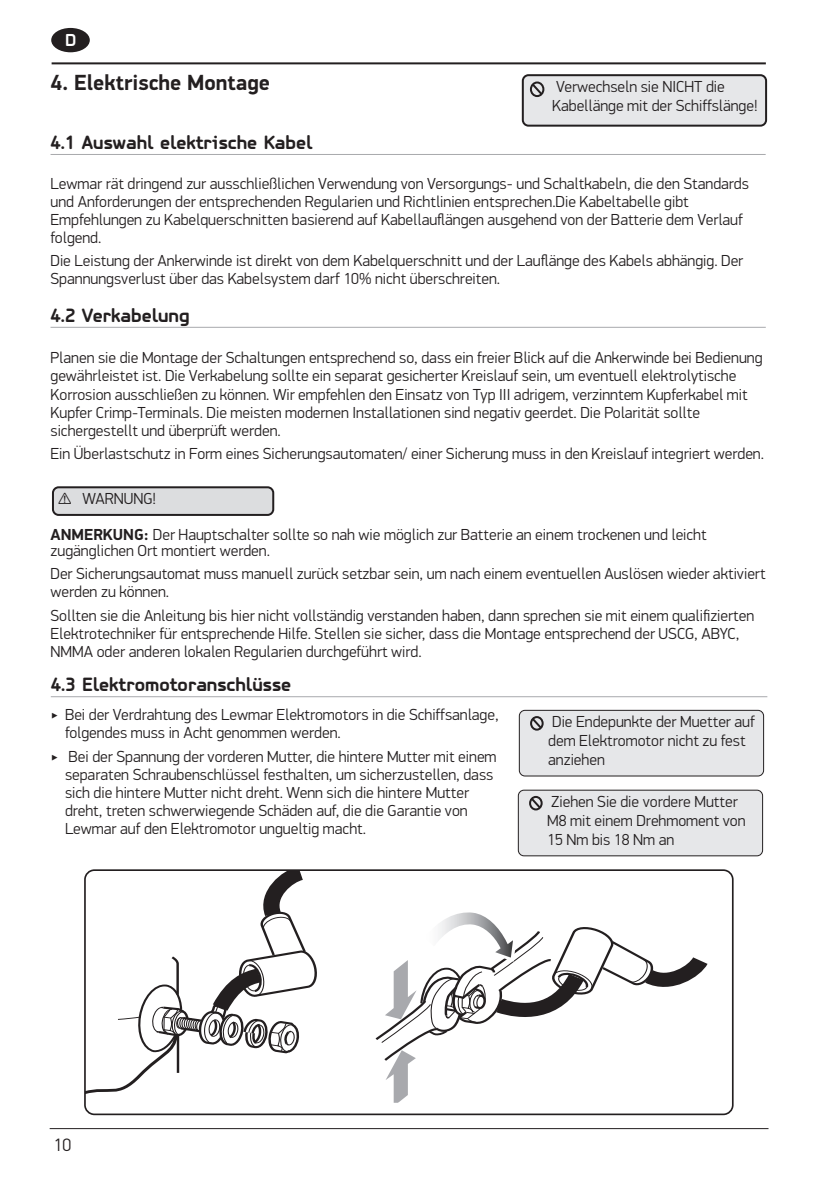
<style>
.page{position:relative;width:840px;height:1191px;background:#fff}
.page>*{position:absolute;margin:0;border:0;box-sizing:border-box;transform-origin:0 0}
.Section_header{font:700 22px "PF Din Display Pro";color:#231f20}
.Sub_header{font:700 20px "PF Isotext Pro";color:#231f20}
.t1{font:300 18px "PF Din Display Pro";color:#231f20}
.t2{font:700 18px "PF Isotext Pro";color:#fff}
.Body_Copy{font:300 16px/18px "PF Din Display Pro";color:#231f20}
.Warning_text-_Do_not{font:300 16px/19.2px "PF Din Display Pro";color:#231f20}
.s1{font-weight:700}
</style>
<div class="page">
<hr style="left:52px;top:62px;width:713px;height:2px;background:#231f20">
<hr style="left:50px;top:1128px;width:718px;height:1px;background:#231f20">
<div style="left:51px;top:28px;width:39px;height:24px;background:#231f20;border-radius:50%"></div>
<hr style="left:50px;top:154px;width:715px;height:1px;background:#a8a9ad">
<div style="left:522px;top:75px;width:243px;height:51px;background:#e6e7e9;border-radius:6px"></div>
<div style="left:521px;top:74px;width:245px;height:53px;border:2px solid #231f20;border-radius:6px"></div>
<svg style="left:529px;top:81px;width:15px;height:16px"></svg>
<div style="left:53px;top:487px;width:220px;height:28px;background:#dcdddf;border-radius:6px"></div>
<div style="left:52px;top:486px;width:222px;height:30px;border:2px solid #231f20;border-radius:6px"></div>
<hr style="left:50px;top:327px;width:715px;height:1px;background:#a8a9ad">
<hr style="left:51px;top:696px;width:716px;height:1px;background:#a8a9ad">
<div style="left:519px;top:710px;width:244px;height:66px;background:#e6e7e9;border-radius:6px"></div>
<div style="left:518px;top:710px;width:245px;height:66px;border:1px solid #231f20;border-radius:6px"></div>
<svg style="left:530px;top:716px;width:13px;height:14px"></svg>
<svg style="left:87px;top:872px;width:230px;height:222px"></svg>
<svg style="left:375px;top:912px;width:333px;height:190px"></svg>
<div style="left:84px;top:869px;width:649px;height:246px;border:2px solid #231f20;border-radius:9px"></div>
<div style="left:518px;top:790px;width:244px;height:66px;background:#e6e7e9;border-radius:6px"></div>
<div style="left:517px;top:789px;width:245px;height:67px;border:1px solid #231f20;border-radius:6px"></div>
<svg style="left:529px;top:796px;width:13px;height:14px"></svg>
<p class="t2" style="left:65px;top:29px;width:13px">D</p>
<p class="Section_header" style="left:50px;top:69px;width:221px">4. Elektrische Montage</p>
<p class="Sub_header" style="left:50px;top:131px;width:263px">4.1 Auswahl elektrische Kabel</p>
<p class="Warning_text-_Do_not" style="left:552px;top:77px;width:207px">Verwechseln sie NICHT die<br>Kabellänge mit der Schiffslänge!</p>
<p class="Body_Copy" style="left:50px;top:174px;width:699px">Lewmar rät dringend zur ausschließlichen Verwendung von Versorgungs- und Schaltkabeln, die den Standards und Anforderungen der entsprechenden Regularien und Richtlinien entsprechen.Die Kabeltabelle gibt Empfehlungen zu Kabelquerschnitten basierend auf Kabellauflängen ausgehend von der Batterie dem Verlauf folgend.</p>
<p class="Body_Copy" style="left:50px;top:252px;width:694px">Die Leistung der Ankerwinde ist direkt von dem Kabelquerschnitt und der Lauflänge des Kabels abhängig. Der<br>Spannungsverlust über das Kabelsystem darf 10% nicht überschreiten.</p>
<p class="Sub_header" style="left:50px;top:303px;width:140px">4.2 Verkabelung</p>
<p class="Body_Copy" style="left:50px;top:349px;width:713px">Planen sie die Montage der Schaltungen entsprechend so, dass ein freier Blick auf die Ankerwinde bei Bedienung gewährleistet ist. Die Verkabelung sollte ein separat gesicherter Kreislauf sein, um eventuell elektrolytische Korrosion ausschließen zu können. Wir empfehlen den Einsatz von Typ III adrigem, verzinntem Kupferkabel mit Kupfer Crimp-Terminals. Die meisten modernen Installationen sind negativ geerdet. Die Polarität sollte sichergestellt und überprüft werden.</p>
<p class="Body_Copy" style="left:50px;top:445px;width:714px">Ein Überlastschutz in Form eines Sicherungsautomaten/ einer Sicherung muss in den Kreislauf integriert werden.</p>
<p class="Body_Copy" style="left:58px;top:490px;width:100px">⚠ WARNUNG!</p>
<p class="Body_Copy" style="left:50px;top:527px;width:657px;line-height:16px"><span class="s1">ANMERKUNG:</span> Der Hauptschalter sollte so nah wie möglich zur Batterie an einem trockenen und leicht zugänglichen Ort montiert werden.</p>
<p class="Body_Copy" style="left:50px;top:565px;width:716px">Der Sicherungsautomat muss manuell zurück setzbar sein, um nach einem eventuellen Auslösen wieder aktiviert werden zu können.</p>
<p class="Body_Copy" style="left:50px;top:606px;width:704px">Sollten sie die Anleitung bis hier nicht vollständig verstanden haben, dann sprechen sie mit einem qualifizierten<br>Elektrotechniker für entsprechende Hilfe. Stellen sie sicher, dass die Montage entsprechend der USCG, ABYC,<br>NMMA oder anderen lokalen Regularien durchgeführt wird.</p>
<p class="Sub_header" style="left:51px;top:673px;width:242px">4.3 Elektromotoranschlüsse</p>
<p class="Body_Copy" style="left:65px;top:705px;width:435px;text-indent:-14px">‣ Bei der Verdrahtung des Lewmar Elektromotors in die Schiffsanlage, folgendes muss in Acht genommen werden.</p>
<p class="Body_Copy" style="left:65px;top:747px;width:433px;text-indent:-14px">‣ Bei der Spannung der vorderen Mutter, die hintere Mutter mit einem separaten Schraubenschlüssel festhalten, um sicherzustellen, dass sich die hintere Mutter nicht dreht. Wenn sich die hintere Mutter dreht, treten schwerwiegende Schäden auf, die die Garantie von Lewmar auf den Elektromotor ungueltig macht.</p>
<p class="Warning_text-_Do_not" style="left:548px;top:712px;width:208px">Die Endepunkte der Muetter auf dem Elektromotor nicht zu fest anziehen</p>
<p class="Warning_text-_Do_not" style="left:547px;top:792px;width:200px">Ziehen Sie die vordere Mutter<br>M8 mit einem Drehmoment von<br>15 Nm bis 18 Nm an</p>
<p class="t1" style="left:54px;top:1134px;width:19px">10</p>
</div>
